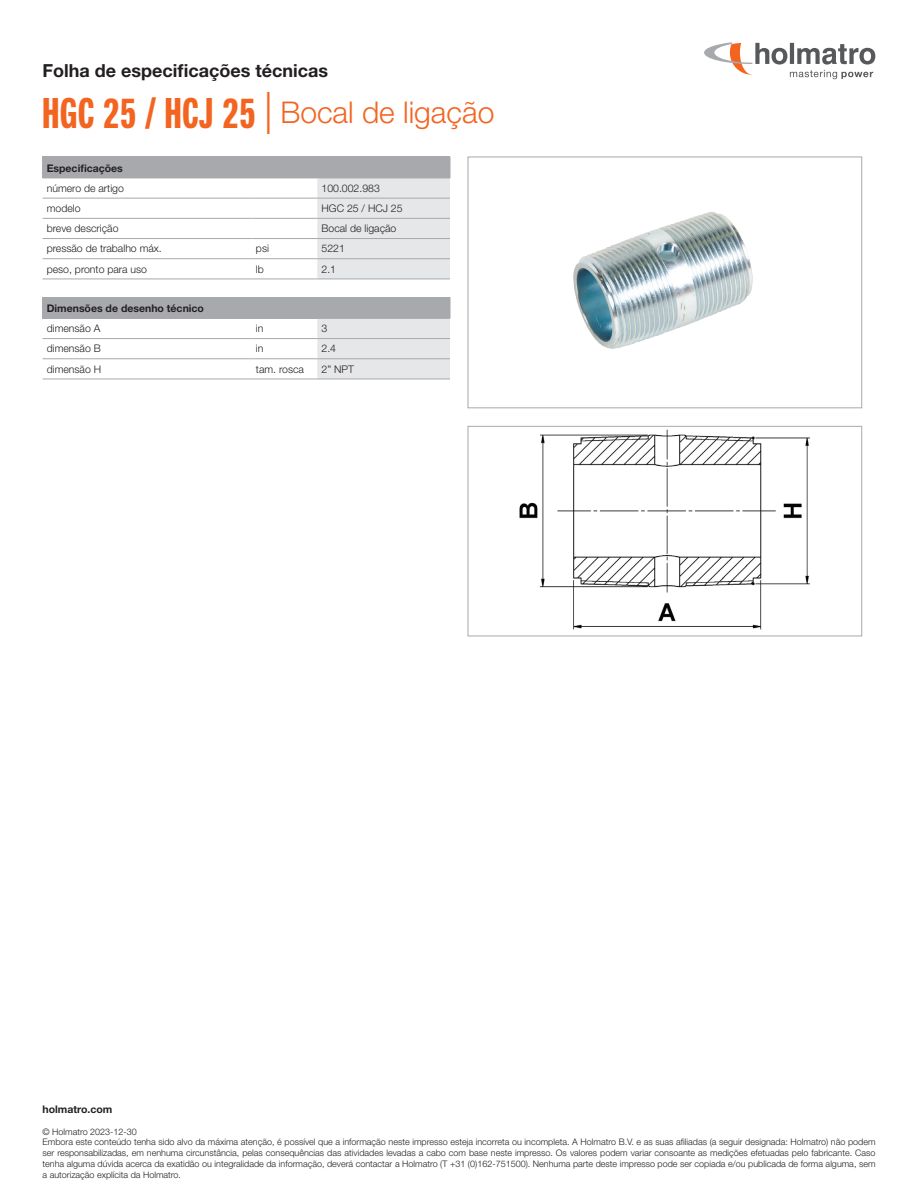
<style>
.page{position:relative;width:918px;height:1188px;background:#fff}
.page>*{position:absolute;margin:0;border:0;box-sizing:border-box;transform-origin:0 0}
.t1{font:300 30px "Helvetica Neue LT Std";color:#f36421}
.t2{font:700 18px "Helvetica Neue LT Std";color:#231f20}
.t3{font:300 10.5px "Helvetica Neue LT Std";color:#231f20}
.t4{font:700 10.5px "Helvetica Neue LT Std";color:#231f20}
.t5{font:300 9px/10.8px "Helvetica Neue LT Std";color:#231f20}
.s1{font-family:"Neue Helvetica Pro 79 Cm";font-weight:700;font-size:42px}
.s2{font-size:42px}
</style>
<div class="page">
<svg style="left:704px;top:42px;width:171px;height:37px"></svg>
<div style="left:43px;top:157px;width:407px;height:21px;background:#a8a9ad"></div>
<svg style="left:317px;top:157px;width:134px;height:122px"></svg>
<hr style="left:43px;top:178px;width:209px;height:1px;background:#a8a9ad">
<hr style="left:252px;top:178px;width:65px;height:1px;background:#a8a9ad">
<hr style="left:317px;top:178px;width:133px;height:1px;background:#a8a9ad">
<hr style="left:43px;top:198px;width:209px;height:1px;background:#a8a9ad">
<hr style="left:252px;top:198px;width:65px;height:1px;background:#a8a9ad">
<hr style="left:317px;top:198px;width:133px;height:1px;background:#a8a9ad">
<hr style="left:43px;top:218px;width:209px;height:1px;background:#a8a9ad">
<hr style="left:252px;top:218px;width:65px;height:1px;background:#a8a9ad">
<hr style="left:317px;top:218px;width:133px;height:1px;background:#a8a9ad">
<hr style="left:43px;top:238px;width:209px;height:1px;background:#a8a9ad">
<hr style="left:252px;top:238px;width:65px;height:1px;background:#a8a9ad">
<hr style="left:317px;top:238px;width:133px;height:1px;background:#a8a9ad">
<hr style="left:43px;top:279px;width:209px;height:1px;background:#a8a9ad">
<hr style="left:43px;top:258px;width:209px;height:1px;background:#a8a9ad">
<hr style="left:252px;top:279px;width:65px;height:1px;background:#a8a9ad">
<hr style="left:252px;top:258px;width:65px;height:1px;background:#a8a9ad">
<hr style="left:317px;top:279px;width:133px;height:1px;background:#a8a9ad">
<hr style="left:317px;top:258px;width:133px;height:1px;background:#a8a9ad">
<div style="left:43px;top:297px;width:407px;height:21px;background:#a8a9ad"></div>
<svg style="left:317px;top:297px;width:134px;height:82px"></svg>
<hr style="left:43px;top:318px;width:209px;height:1px;background:#a8a9ad">
<hr style="left:252px;top:318px;width:65px;height:1px;background:#a8a9ad">
<hr style="left:317px;top:318px;width:133px;height:1px;background:#a8a9ad">
<hr style="left:43px;top:338px;width:209px;height:1px;background:#a8a9ad">
<hr style="left:252px;top:338px;width:65px;height:1px;background:#a8a9ad">
<hr style="left:317px;top:338px;width:133px;height:1px;background:#a8a9ad">
<hr style="left:43px;top:379px;width:209px;height:1px;background:#a8a9ad">
<hr style="left:43px;top:359px;width:209px;height:1px;background:#a8a9ad">
<hr style="left:252px;top:379px;width:65px;height:1px;background:#a8a9ad">
<hr style="left:252px;top:359px;width:65px;height:1px;background:#a8a9ad">
<hr style="left:317px;top:379px;width:133px;height:1px;background:#a8a9ad">
<hr style="left:317px;top:359px;width:133px;height:1px;background:#a8a9ad">
<img style="left:519px;top:429px;width:291px;height:201px">
<div style="left:468px;top:426px;width:394px;height:210px;border:1px solid #a8a9ad"></div>
<img style="left:573px;top:212px;width:180px;height:137px">
<div style="left:468px;top:157px;width:394px;height:251px;border:1px solid #a8a9ad"></div>
<h2 class="t2" style="left:43px;top:59px;width:287px">Folha de especificações técnicas</h2>
<h1 class="t1" style="left:43px;top:94px;width:453px"><span class="s1">HGC 25 / HCJ 25</span> <span class="s2">|</span> Bocal de ligação</h1>
<p class="t4" style="left:47px;top:161px;width:78px">Especificações</p>
<p class="t3" style="left:47px;top:182px;width:79px">número de artigo</p>
<p class="t3" style="left:322px;top:182px;width:60px">100.002.983</p>
<p class="t3" style="left:47px;top:202px;width:35px">modelo</p>
<p class="t3" style="left:322px;top:202px;width:83px">HGC 25 / HCJ 25</p>
<p class="t3" style="left:47px;top:222px;width:73px">breve descrição</p>
<p class="t3" style="left:322px;top:222px;width:76px">Bocal de ligação</p>
<p class="t3" style="left:47px;top:242px;width:117px">pressão de trabalho máx.</p>
<p class="t3" style="left:256px;top:242px;width:15px">psi</p>
<p class="t3" style="left:322px;top:242px;width:25px">5221</p>
<p class="t3" style="left:47px;top:262px;width:102px">peso, pronto para uso</p>
<p class="t3" style="left:256px;top:262px;width:9px">lb</p>
<p class="t3" style="left:322px;top:262px;width:16px">2.1</p>
<p class="t4" style="left:47px;top:302px;width:159px">Dimensões de desenho técnico</p>
<p class="t3" style="left:47px;top:322px;width:55px">dimensão A</p>
<p class="t3" style="left:256px;top:322px;width:9px">in</p>
<p class="t3" style="left:322px;top:322px;width:7px">3</p>
<p class="t3" style="left:47px;top:342px;width:56px">dimensão B</p>
<p class="t3" style="left:256px;top:342px;width:9px">in</p>
<p class="t3" style="left:322px;top:342px;width:16px">2.4</p>
<p class="t3" style="left:47px;top:362px;width:56px">dimensão H</p>
<p class="t3" style="left:256px;top:362px;width:50px">tam. rosca</p>
<p class="t3" style="left:322px;top:362px;width:34px">2” NPT</p>
<p class="t4" style="left:43px;top:1103px;width:71px">holmatro.com</p>
<p class="t5" style="left:43px;top:1126px;width:835px">© Holmatro 2023-12-30<br>Embora este conteúdo tenha sido alvo da máxima atenção, é possível que a informação neste impresso esteja incorreta ou incompleta. A Holmatro B.V. e as suas afiliadas (a seguir designada: Holmatro) não podem ser responsabilizadas, em nenhuma circunstância, pelas consequências das atividades levadas a cabo com base neste impresso. Os valores podem variar consoante as medições efetuadas pelo fabricante. Caso tenha alguma dúvida acerca da exatidão ou integralidade da informação, deverá contactar a Holmatro (T +31 (0)162-751500). Nenhuma parte deste impresso pode ser copiada e/ou publicada de forma alguma, sem a autorização explícita da Holmatro.</p>
</div>
